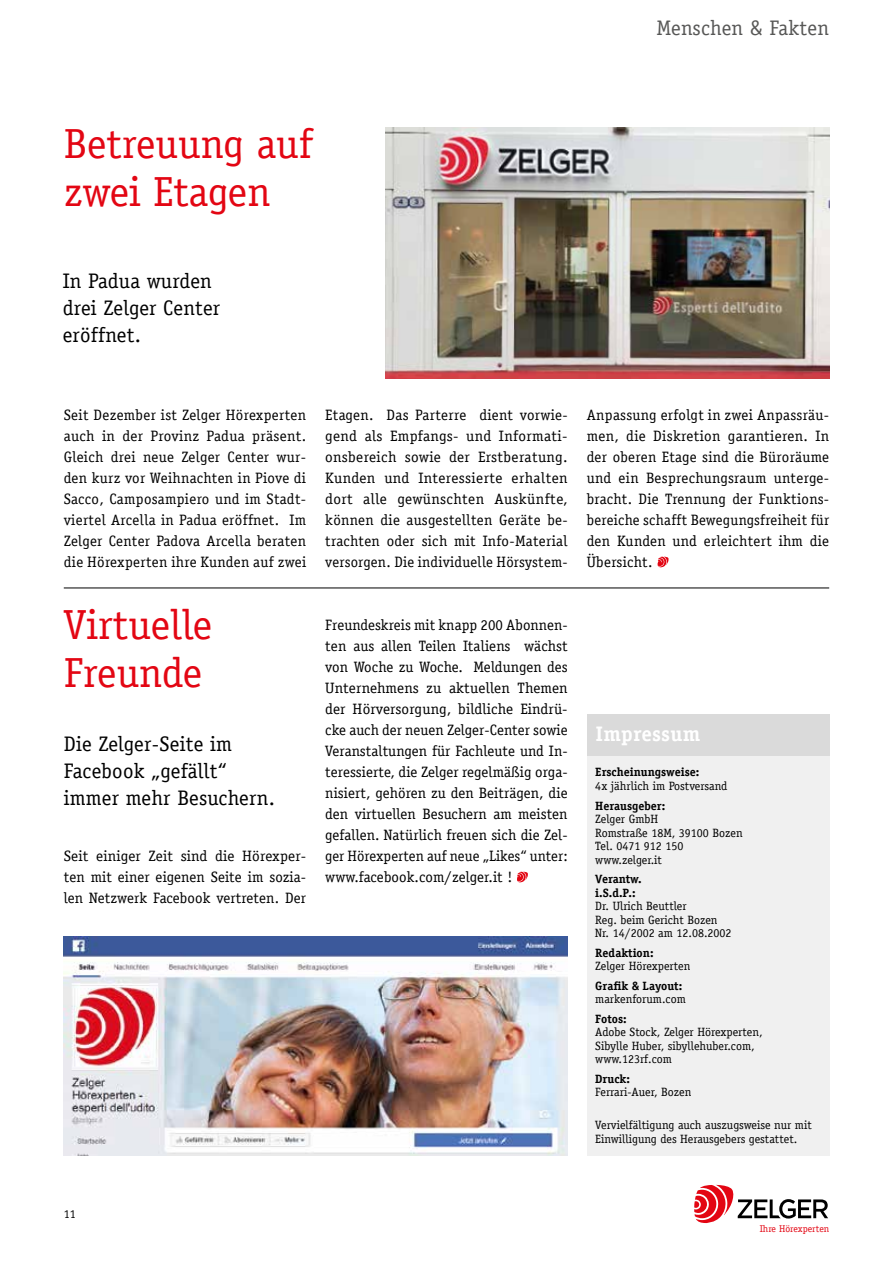
<style>
.page{position:relative;width:893px;height:1263px;background:#fff}
.page>*{position:absolute;margin:0;border:0;box-sizing:border-box;transform-origin:0 0}
.t1{font:42px/48px "Officina Serif";color:#e30613}
.t2{font:21px/27px "Officina Serif";letter-spacing:.01em;color:#000}
.t3{font:21px "Officina Serif";letter-spacing:.01em;color:#575756}
.t4{font:700 21px "Officina Serif";letter-spacing:.01em;color:#fff}
.t5{font:15px/21px "Officina Serif";letter-spacing:.005em;color:#000;text-align:justify}
.t6{font:12px/13.5px "Officina Serif";color:#000}
.t7{font:700 12px/13.5px "Officina Serif";color:#000}
.t8{font:9.75px "Officina Serif";color:#e30613}
</style>
<div class="page">
<svg style="left:694px;top:1185px;width:134px;height:38px"></svg>
<div style="left:587px;top:717px;width:242px;height:439px;background:#f0f0f0"></div>
<div style="left:587px;top:714px;width:242px;height:42px;background:#dadada"></div>
<hr style="left:64px;top:588px;width:765px;height:1px;background:#000">
<svg style="left:517px;top:872px;width:11px;height:10px"></svg>
<img style="left:64px;top:937px;width:504px;height:218px">
<svg style="left:658px;top:557px;width:11px;height:10px"></svg>
<img style="left:386px;top:128px;width:443px;height:250px">
<h2 class="t3" style="left:657px;top:16px;width:174px">Menschen &amp; Fakten</h2>
<h1 class="t1" style="left:64px;top:120px;width:250px">Betreuung auf zwei Etagen</h1>
<h2 class="t2" style="left:63px;top:268px;width:159px">In Padua wurden drei Zelger Center eröffnet.</h2>
<p class="t5" style="left:64px;top:405px;width:244px">Seit Dezember ist Zelger Hörexperten auch in der Provinz Padua präsent.<br>Gleich drei neue Zelger Center wur&shy;den kurz vor Weihnachten in Piove di Sacco, Camposampiero und im Stadt&shy;viertel Arcella in Padua eröffnet. Im Zelger Center Padova Arcella beraten die Hörexperten ihre Kunden auf zwei</p>
<p class="t5" style="left:325px;top:405px;width:244px">Etagen. Das Parterre dient vorwie&shy;gend als Empfangs- und Informati&shy;onsbereich sowie der Erstberatung.<br>Kunden und Interessierte erhalten dort alle gewünschten Auskünfte, können die ausgestellten Geräte be&shy;trachten oder sich mit Info-Material versorgen. Die individuelle Hörsystem-</p>
<h1 class="t1" style="left:64px;top:601px;width:150px">Virtuelle<br>Freunde</h1>
<h2 class="t2" style="left:64px;top:730px;width:213px">Die Zelger-Seite im<br>Facebook „gefällt“ immer mehr Besuchern.</h2>
<p class="t5" style="left:64px;top:846px;width:244px">Seit einiger Zeit sind die Hörexper&shy;ten mit einer eigenen Seite im sozia&shy;len Netzwerk Facebook vertreten. Der</p>
<p class="t5" style="left:325px;top:615px;width:244px">Freundeskreis mit knapp 200 Abonnen&shy;ten aus allen Teilen Italiens wächst von Woche zu Woche. Meldungen des Unternehmens zu aktuellen Themen der Hörversorgung, bildliche Eindrü&shy;cke auch der neuen Zelger-Center sowie Veranstaltungen für Fachleute und In&shy;teressierte, die Zelger regelmäßig orga&shy;nisiert, gehören zu den Beiträgen, die den virtuellen Besuchern am meisten gefallen. Natürlich freuen sich die Zel&shy;ger Hörexperten auf neue „Likes“ unter: www.facebook.com/zelger.it !</p>
<p class="t5" style="left:587px;top:405px;width:244px">Anpassung erfolgt in zwei Anpassräu&shy;men, die Diskretion garantieren. In der oberen Etage sind die Büroräume und ein Besprechungsraum unterge&shy;bracht. Die Trennung der Funktions&shy;bereiche schafft Bewegungsfreiheit für den Kunden und erleichtert ihm die Übersicht.</p>
<h2 class="t4" style="left:595px;top:720px;width:106px">Impressum</h2>
<p class="t7" style="left:595px;top:765px;width:106px">Erscheinungsweise:</p>
<p class="t6" style="left:595px;top:779px;width:134px">4x jährlich im Postversand</p>
<p class="t7" style="left:595px;top:798px;width:71px">Herausgeber:</p>
<p class="t6" style="left:595px;top:812px;width:149px">Zelger GmbH<br>Romstraße 18M, 39100 Bozen<br>Tel. 0471 912 150 www.zelger.it</p>
<p class="t7" style="left:595px;top:872px;width:48px">Verantw. i.S.d.P.:</p>
<p class="t6" style="left:595px;top:899px;width:138px">Dr. Ulrich Beuttler<br>Reg. beim Gericht Bozen<br>Nr. 14/2002 am 12.08.2002</p>
<p class="t7" style="left:595px;top:945px;width:60px">Redaktion:</p>
<p class="t6" style="left:595px;top:959px;width:97px">Zelger Hörexperten</p>
<p class="t7" style="left:595px;top:978px;width:88px">Grafik &amp; Layout:</p>
<p class="t6" style="left:595px;top:992px;width:92px">markenforum.com</p>
<p class="t7" style="left:595px;top:1011px;width:33px">Fotos:</p>
<p class="t6" style="left:595px;top:1025px;width:169px">Adobe Stock, Zelger Hörexperten,<br>Sibylle Huber, sibyllehuber.com, www.123rf.com</p>
<p class="t7" style="left:595px;top:1071px;width:36px">Druck:</p>
<p class="t6" style="left:595px;top:1085px;width:98px">Ferrari-Auer, Bozen</p>
<p class="t6" style="left:595px;top:1118px;width:218px">Vervielfältigung auch auszugsweise nur mit<br>Einwilligung des Herausgebers gestattet.</p>
<p class="t6" style="left:64px;top:1207px;width:13px">11</p>
<p class="t8" style="left:760px;top:1222px;width:71px">Ihre Hörexperten</p>
</div>
